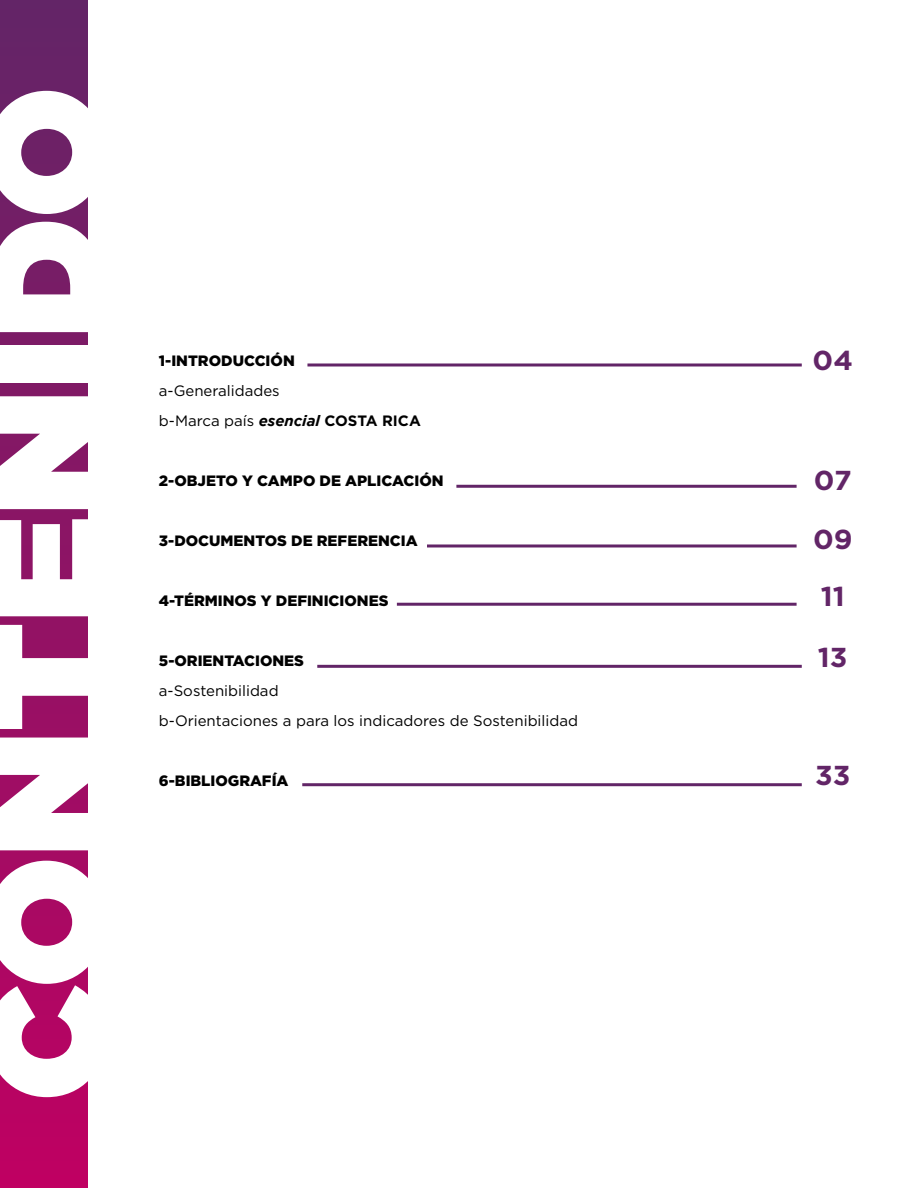
<style>
.page{position:relative;width:918px;height:1188px;background:#fff}
.page>*{position:absolute;margin:0;border:0;box-sizing:border-box;transform-origin:0 0}
.t1{font:900 161.25px "Gotham";color:#fff}
.t2{font:700 27.45px/57.9px "Gotham";color:#622567;text-align:justify;scale:1.04 1}
.t3{font:900 15px "Gotham";color:#000}
.t4{font:15px/30px "Gotham";color:#000}
.s1{font-weight:700;font-style:italic}
.s2{font-weight:700}
</style>
<div class="page">
<div style="left:0;top:0;width:87px;height:1188px;background:linear-gradient(to bottom,#612567,#bf0062)"></div>
<hr style="left:307px;top:363px;width:495px;height:3px;background:#622567">
<hr style="left:317px;top:665px;width:485px;height:3px;background:#622567">
<hr style="left:302px;top:783px;width:500px;height:3px;background:#622567">
<hr style="left:456px;top:485px;width:341px;height:3px;background:#622567">
<hr style="left:427px;top:544px;width:370px;height:3px;background:#622567">
<hr style="left:397px;top:603px;width:400px;height:3px;background:#622567">
<h1 class="t1" style="left:-70px;top:1101px;width:1016px;rotate:-90deg">CONTENIDO</h1>
<p class="t3" style="left:159px;top:350px;width:137px">1-INTRODUCCIÓN</p>
<p class="t4" style="left:159px;top:375px;width:263px">a-Generalidades<br>b-Marca país <span class="s1">esencial</span> <span class="s2">COSTA RICA</span></p>
<p class="t3" style="left:159px;top:470px;width:286px">2-OBJETO Y CAMPO DE APLICACIÓN</p>
<p class="t3" style="left:159px;top:530px;width:260px">3-DOCUMENTOS DE REFERENCIA</p>
<p class="t3" style="left:159px;top:590px;width:231px">4-TÉRMINOS Y DEFINICIONES</p>
<p class="t3" style="left:159px;top:650px;width:147px">5-ORIENTACIONES</p>
<p class="t4" style="left:159px;top:675px;width:421px">a-Sostenibilidad<br>b-Orientaciones a para los indicadores de Sostenibilidad</p>
<p class="t3" style="left:159px;top:770px;width:131px">6-BIBLIOGRAFÍA</p>
<h2 class="t2" style="left:813px;top:331px;width:40px">04</h2>
<h2 class="t2" style="left:813px;top:451px;width:40px">07<br>09<br>11</h2>
<h2 class="t2" style="left:818px;top:628px;width:30px">13</h2>
<h2 class="t2" style="left:815px;top:746px;width:35px">33</h2>
</div>
